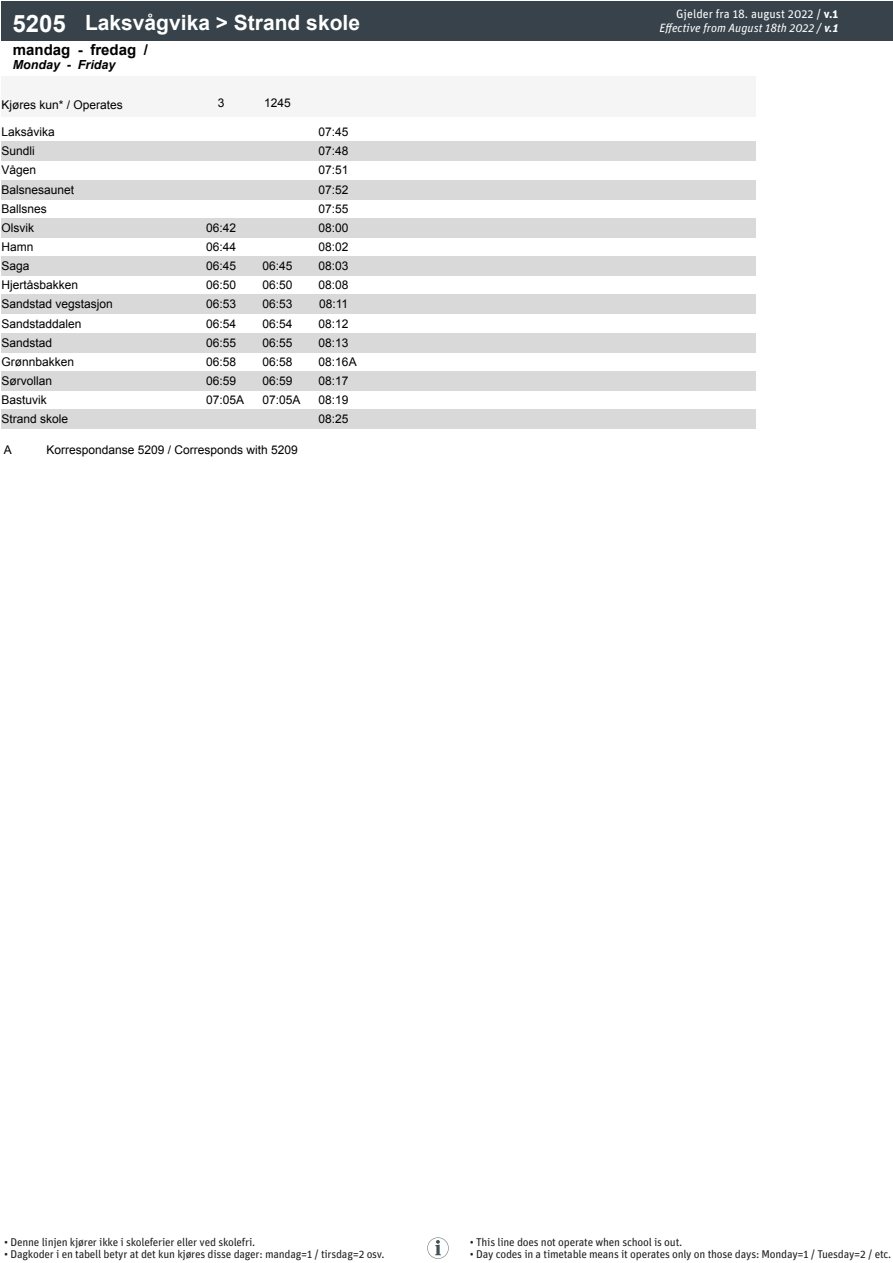
<style>
.page{position:relative;width:893px;height:1263px;background:#fff}
.page>*{position:absolute;margin:0;border:0;box-sizing:border-box;transform-origin:0 0}
.t1{font:700 21px "Arial";color:#fff}
.t2{font:700 15px "Arial";color:#000}
.t3{font:italic 700 12.45px "Arial";color:#000}
.t4{font:12px "Arial";color:#000}
.t5{font:italic 12px/14.4px "Unit Pro";color:#fff;text-align:right}
.t6{font:11.25px "Unit Pro";letter-spacing:-.02em;color:#231f20}
.s1{font-size:24px}
.s2{font-style:normal}
.s3{font-weight:700;font-style:normal}
.s4{font-weight:700}
</style>
<div class="page">
<div style="left:2px;top:77px;width:191px;height:40px;background:#f5f5f5"></div>
<div style="left:193px;top:77px;width:56px;height:40px;background:#f5f5f5"></div>
<div style="left:249px;top:77px;width:56px;height:40px;background:#f5f5f5"></div>
<div style="left:305px;top:77px;width:57px;height:40px;background:#f5f5f5"></div>
<div style="left:362px;top:77px;width:56px;height:40px;background:#f5f5f5"></div>
<div style="left:418px;top:77px;width:56px;height:40px;background:#f5f5f5"></div>
<div style="left:474px;top:77px;width:57px;height:40px;background:#f5f5f5"></div>
<div style="left:531px;top:77px;width:56px;height:40px;background:#f5f5f5"></div>
<div style="left:587px;top:77px;width:56px;height:40px;background:#f5f5f5"></div>
<div style="left:643px;top:77px;width:56px;height:40px;background:#f5f5f5"></div>
<div style="left:699px;top:77px;width:57px;height:40px;background:#f5f5f5"></div>
<div style="left:2px;top:1px;width:75px;height:40px;background:#37424a"></div>
<div style="left:77px;top:1px;width:815px;height:40px;background:#37424a"></div>
<div style="left:2px;top:142px;width:754px;height:19px;background:#d9d9d9"></div>
<div style="left:2px;top:180px;width:754px;height:19px;background:#d9d9d9"></div>
<div style="left:2px;top:218px;width:754px;height:19px;background:#d9d9d9"></div>
<div style="left:2px;top:257px;width:754px;height:19px;background:#d9d9d9"></div>
<div style="left:2px;top:295px;width:754px;height:19px;background:#d9d9d9"></div>
<div style="left:2px;top:333px;width:754px;height:19px;background:#d9d9d9"></div>
<div style="left:2px;top:371px;width:754px;height:20px;background:#d9d9d9"></div>
<div style="left:2px;top:410px;width:754px;height:19px;background:#d9d9d9"></div>
<svg style="left:427px;top:1237px;width:22px;height:22px"></svg>
<p class="t1" style="left:13px;top:8px;width:349px"><span class="s1">5205</span> Laksvågvika &gt; Strand skole</p>
<p class="t2" style="left:13px;top:39px;width:137px">mandag - fredag /</p>
<p class="t3" style="left:13px;top:56px;width:104px">Monday - Friday</p>
<p class="t4" style="left:2px;top:97px;width:123px">Kjøres kun* / Operates</p>
<p class="t4" style="left:218px;top:94px;width:8px">3</p>
<p class="t4" style="left:264px;top:94px;width:28px">1245</p>
<p class="t4" style="left:2px;top:124px;width:55px">Laksåvika</p>
<p class="t4" style="left:319px;top:124px;width:32px">07:45</p>
<p class="t4" style="left:2px;top:143px;width:35px">Sundli</p>
<p class="t4" style="left:319px;top:143px;width:32px">07:48</p>
<p class="t4" style="left:2px;top:162px;width:36px">Vågen</p>
<p class="t4" style="left:319px;top:162px;width:32px">07:51</p>
<p class="t4" style="left:2px;top:181px;width:74px">Balsnesaunet</p>
<p class="t4" style="left:319px;top:181px;width:32px">07:52</p>
<p class="t4" style="left:2px;top:200px;width:47px">Ballsnes</p>
<p class="t4" style="left:319px;top:200px;width:32px">07:55</p>
<p class="t4" style="left:2px;top:219px;width:34px">Olsvik</p>
<p class="t4" style="left:206px;top:219px;width:32px">06:42</p>
<p class="t4" style="left:319px;top:219px;width:32px">08:00</p>
<p class="t4" style="left:2px;top:239px;width:33px">Hamn</p>
<p class="t4" style="left:206px;top:239px;width:32px">06:44</p>
<p class="t4" style="left:319px;top:239px;width:32px">08:02</p>
<p class="t4" style="left:2px;top:258px;width:30px">Saga</p>
<p class="t4" style="left:206px;top:258px;width:32px">06:45</p>
<p class="t4" style="left:262px;top:258px;width:32px">06:45</p>
<p class="t4" style="left:319px;top:258px;width:32px">08:03</p>
<p class="t4" style="left:2px;top:277px;width:78px">Hjertåsbakken</p>
<p class="t4" style="left:206px;top:277px;width:32px">06:50</p>
<p class="t4" style="left:262px;top:277px;width:32px">06:50</p>
<p class="t4" style="left:319px;top:277px;width:32px">08:08</p>
<p class="t4" style="left:2px;top:296px;width:113px">Sandstad vegstasjon</p>
<p class="t4" style="left:206px;top:296px;width:32px">06:53</p>
<p class="t4" style="left:262px;top:296px;width:32px">06:53</p>
<p class="t4" style="left:319px;top:296px;width:31px">08:11</p>
<p class="t4" style="left:2px;top:315px;width:82px">Sandstaddalen</p>
<p class="t4" style="left:206px;top:315px;width:32px">06:54</p>
<p class="t4" style="left:262px;top:315px;width:32px">06:54</p>
<p class="t4" style="left:319px;top:315px;width:32px">08:12</p>
<p class="t4" style="left:2px;top:334px;width:52px">Sandstad</p>
<p class="t4" style="left:206px;top:334px;width:32px">06:55</p>
<p class="t4" style="left:262px;top:334px;width:32px">06:55</p>
<p class="t4" style="left:319px;top:334px;width:32px">08:13</p>
<p class="t4" style="left:2px;top:353px;width:74px">Grønnbakken</p>
<p class="t4" style="left:206px;top:353px;width:32px">06:58</p>
<p class="t4" style="left:262px;top:353px;width:32px">06:58</p>
<p class="t4" style="left:319px;top:353px;width:40px">08:16A</p>
<p class="t4" style="left:2px;top:372px;width:52px">Sørvollan</p>
<p class="t4" style="left:206px;top:372px;width:32px">06:59</p>
<p class="t4" style="left:262px;top:372px;width:32px">06:59</p>
<p class="t4" style="left:319px;top:372px;width:32px">08:17</p>
<p class="t4" style="left:2px;top:392px;width:47px">Bastuvik</p>
<p class="t4" style="left:206px;top:392px;width:40px">07:05A</p>
<p class="t4" style="left:262px;top:392px;width:40px">07:05A</p>
<p class="t4" style="left:319px;top:392px;width:32px">08:19</p>
<p class="t4" style="left:2px;top:411px;width:68px">Strand skole</p>
<p class="t4" style="left:319px;top:411px;width:32px">08:25</p>
<p class="t4" style="left:4px;top:441px;width:10px">A</p>
<p class="t4" style="left:47px;top:441px;width:253px">Korrespondanse 5209 / Corresponds with 5209</p>
<p class="t5" style="left:660px;top:6px;width:180px"><span class="s2">Gjelder fra 18. august 2022 /</span> <span class="s3">v.1<br></span>Effective from August 18th 2022 / <span class="s4">v.1</span></p>
<p class="t6" style="left:4px;top:1234px;width:253px">• Denne linjen kjører ikke i skoleferier eller ved skolefri.</p>
<p class="t6" style="left:4px;top:1246px;width:382px">• Dagkoder i en tabell betyr at det kun kjøres disse dager: mandag=1 / tirsdag=2 osv.</p>
<p class="t6" style="left:470px;top:1234px;width:214px">• This line does not operate when school is out.</p>
<p class="t6" style="left:470px;top:1246px;width:423px">• Day codes in a timetable means it operates only on those days: Monday=1 / Tuesday=2 / etc.</p>
</div>
